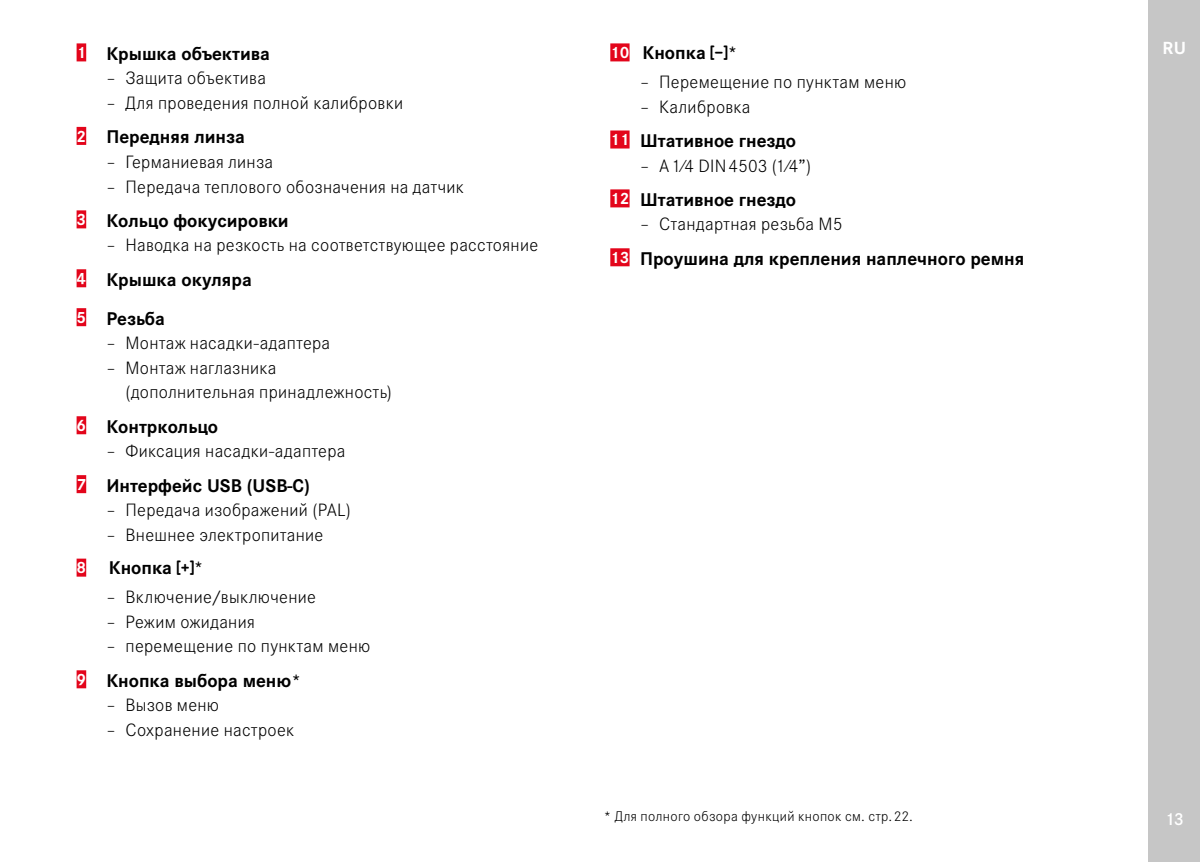
<style>
.page{position:relative;width:1200px;height:862px;background:#fff}
.page>*{position:absolute;margin:0;border:0;box-sizing:border-box;transform-origin:0 0}
.t1{font:700 19.12px/38.9px "Corporate S";color:#000}
.t2{font:300 18.45px/24.5px "Corporate S";letter-spacing:.015em;color:#000}
.t3{font:700 18.22px "Corporate S";color:#fff}
.t4{font:600 18px "Corporate S";color:#fff}
.t5{font:300 14.62px "Corporate S";letter-spacing:.025em;color:#000}
.s1{font-size:16.88px;color:#fff}
.s2{font-family:"LG1054";font-weight:400;font-size:15.75px}
</style>
<div class="page">
<div style="left:1148px;top:0;width:51px;height:861px;background:#c6c6c6"></div>
<div style="left:77px;top:43px;width:9px;height:18px;background:#e3051b"></div>
<div style="left:77px;top:127px;width:9px;height:18px;background:#e3051b"></div>
<div style="left:77px;top:210px;width:9px;height:18px;background:#e3051b"></div>
<div style="left:77px;top:269px;width:9px;height:18px;background:#e3051b"></div>
<div style="left:77px;top:308px;width:9px;height:18px;background:#e3051b"></div>
<div style="left:77px;top:416px;width:9px;height:18px;background:#e3051b"></div>
<div style="left:77px;top:475px;width:9px;height:18px;background:#e3051b"></div>
<div style="left:77px;top:558px;width:9px;height:18px;background:#e3051b"></div>
<div style="left:77px;top:670px;width:9px;height:18px;background:#e3051b"></div>
<div style="left:610px;top:43px;width:19px;height:18px;background:#e3051b"></div>
<div style="left:610px;top:130px;width:19px;height:18px;background:#e3051b"></div>
<div style="left:610px;top:189px;width:19px;height:18px;background:#e3051b"></div>
<div style="left:610px;top:248px;width:19px;height:18px;background:#e3051b"></div>
<p class="t1" style="left:77px;top:32px;width:195px"><span class="s1">1</span> Крышка объектива</p>
<p class="t2" style="left:106px;top:65px;width:161px">– Защита объектива</p>
<p class="t2" style="left:106px;top:89px;width:298px">– Для проведения полной калибровки</p>
<p class="t1" style="left:77px;top:116px;width:170px"><span class="s1">2</span> Передняя линза</p>
<p class="t2" style="left:106px;top:148px;width:168px">– Германиевая линза</p>
<p class="t2" style="left:106px;top:173px;width:359px">– Передача теплового обозначения на датчик</p>
<p class="t1" style="left:77px;top:199px;width:213px"><span class="s1">3</span> Кольцо фокусировки</p>
<p class="t2" style="left:106px;top:232px;width:433px">– Наводка на резкость на соответствующее расстояние</p>
<p class="t1" style="left:77px;top:258px;width:177px"><span class="s1">4</span> Крышка окуляра<br><span class="s1">5</span> Резьба</p>
<p class="t2" style="left:106px;top:329px;width:225px">– Монтаж насадки-адаптера</p>
<p class="t2" style="left:125px;top:354px;width:268px;text-indent:-19px">– Монтаж наглазника (дополнительная принадлежность)</p>
<p class="t1" style="left:77px;top:405px;width:143px"><span class="s1">6</span> Контркольцо</p>
<p class="t2" style="left:106px;top:437px;width:240px">– Фиксация насадки-адаптера</p>
<p class="t1" style="left:77px;top:464px;width:235px"><span class="s1">7</span> Интерфейс USB (USB-C)</p>
<p class="t2" style="left:106px;top:496px;width:246px">– Передача изображений (PAL)</p>
<p class="t2" style="left:106px;top:521px;width:218px">– Внешнее электропитание</p>
<p class="t1" style="left:77px;top:546px;width:128px"><span class="s1">8</span> Кнопка <span class="s2">[+]</span>*</p>
<p class="t2" style="left:106px;top:583px;width:211px">– Включение/выключение</p>
<p class="t2" style="left:106px;top:608px;width:150px">– Pежим ожидания</p>
<p class="t2" style="left:106px;top:632px;width:265px">– перемещение по пунктам меню</p>
<p class="t1" style="left:77px;top:659px;width:226px"><span class="s1">9</span> Кнопка выбора меню*</p>
<p class="t2" style="left:106px;top:691px;width:114px">– Вызов меню</p>
<p class="t2" style="left:106px;top:716px;width:189px">– Сохранение настроек</p>
<p class="t1" style="left:610px;top:32px;width:128px"><span class="s1">10</span> Кнопка <span class="s2">[-]</span>*</p>
<p class="t2" style="left:640px;top:68px;width:268px">– Перемещение по пунктам меню</p>
<p class="t2" style="left:640px;top:93px;width:112px">– Калибровка</p>
<p class="t1" style="left:610px;top:119px;width:187px"><span class="s1">11</span> Штативное гнездо</p>
<p class="t2" style="left:640px;top:152px;width:172px">– A1⁄4 DIN4503 (1⁄4”)</p>
<p class="t1" style="left:610px;top:178px;width:187px"><span class="s1">12</span> Штативное гнездо</p>
<p class="t2" style="left:640px;top:211px;width:204px">– Стандартная резьба М5</p>
<p class="t1" style="left:610px;top:237px;width:415px"><span class="s1">13</span> Проушина для крепления наплечного ремня</p>
<p class="t5" style="left:603px;top:805px;width:310px">* Для полного обзора функций кнопок см. стр.22.</p>
<p class="t3" style="left:1162px;top:34px;width:25px">RU</p>
<p class="t4" style="left:1164px;top:805px;width:21px">13</p>
</div>
